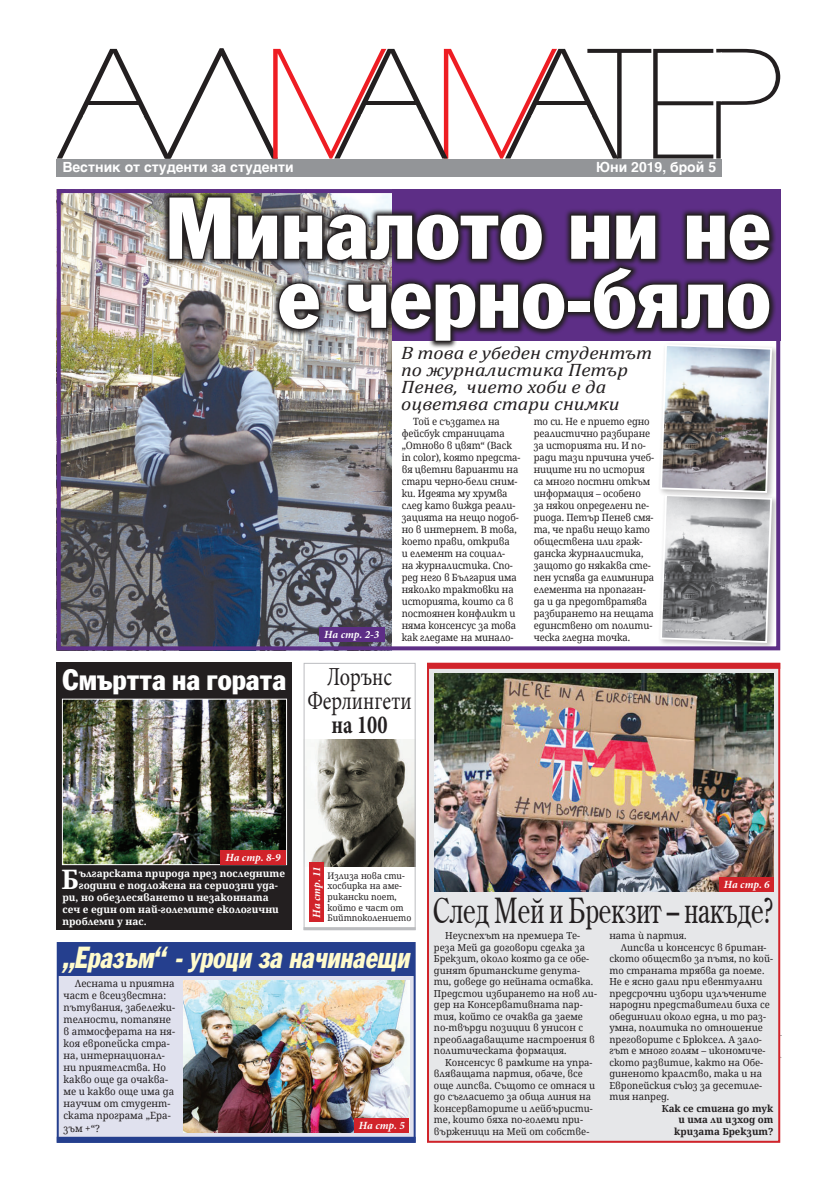
<style>
.page{position:relative;width:837px;height:1191px;background:#fff}
.page>*{position:absolute;margin:0;border:0;box-sizing:border-box;transform-origin:0 0}
.t1{font:86px/69px "Fagot Condensed C";color:#fff;text-align:right;scale:1.06 1}
.t2{font:34.5px "AG Centurion";color:#231f20;scale:.72 1}
.t3{font:italic 30px "Fagot Condensed C";color:#fffbcc;scale:.86 1}
.t4{font:29px "Fagot Condensed C";color:#fff}
.t5{font:700 26.8px "Noto Serif";color:#fff}
.t6{font:26px/24px "Minion Pro";color:#231f20;text-align:center;scale:.78 1}
.t7{font:700 26px "Minion Pro";color:#231f20;scale:.78 1}
.t8{font:italic 18px/17px "Cambria";color:#231f20;scale:1.12 1}
.t9{font:700 14px "Helvetica";color:#fff}
.t10{font:italic 700 11px "Minion Pro";letter-spacing:-.01em;color:#fff}
.t11{font:10px/12px "Noto Serif";letter-spacing:-.01em;color:#231f20;scale:.95 1}
.t12{font:10px/12px "Noto Serif";letter-spacing:-.01em;color:#231f20}
.t13{font:700 10px "Noto Serif";color:#fff}
.t14{font:9.7px/11.5px "Noto Serif";color:#231f20}
.t15{font:700 9.7px/11.5px "Noto Serif";color:#231f20;text-align:right}
.t16{font:9px/10.6px "Noto Serif";color:#231f20;scale:.96 1}
</style>
<div class="page">
<img style="left:311px;top:739px;width:102px;height:128px">
<div style="left:57px;top:663px;width:235px;height:267px;background:#231f20"></div>
<div style="left:427px;top:663px;width:353px;height:479px;background:#e6e7e9"></div>
<div style="left:57px;top:942px;width:358px;height:200px;background:#e0e1ee;border:2px solid #253f8e"></div>
<div style="left:57px;top:160px;width:664px;height:17px;background:#939598"></div>
<img style="left:62px;top:194px;width:329px;height:451px">
<img style="left:434px;top:673px;width:339px;height:218px">
<img style="left:184px;top:980px;width:225px;height:152px">
<img style="left:64px;top:701px;width:221px;height:162px">
<div style="left:62px;top:699px;width:225px;height:166px;border:1px solid #fff"></div>
<div style="left:354px;top:1118px;width:55px;height:14px;background:#d1232a"></div>
<div style="left:719px;top:877px;width:54px;height:14px;background:#d1232a"></div>
<div style="left:58px;top:943px;width:356px;height:32px;background:#253f8e"></div>
<div style="left:220px;top:850px;width:65px;height:14px;background:#d1232a"></div>
<div style="left:427px;top:663px;width:353px;height:479px;border:2px solid #d1232a"></div>
<div style="left:303px;top:663px;width:112px;height:267px;border:1px solid #bcbdc0"></div>
<div style="left:309px;top:862px;width:14px;height:59px;background:#d1232a"></div>
<div style="left:57px;top:189px;width:723px;height:461px;border:4px solid #5d2e86"></div>
<div style="left:427px;top:663px;width:353px;height:6px;background:#d1232a"></div>
<hr style="left:303px;top:927px;width:112px;height:3px;background:#bcbdc0">
<div style="left:57px;top:1136px;width:358px;height:6px;background:#253f8e"></div>
<svg style="left:57px;top:48px;width:723px;height:111px"></svg>
<div style="left:657px;top:492px;width:122px;height:158px;background:#231f20;opacity:.3"></div>
<div style="left:657px;top:342px;width:122px;height:158px;background:#231f20;opacity:.3"></div>
<img style="left:167px;top:195px;width:605px;height:449px">
<h3 class="t9" style="left:62px;top:156px;width:233px">Вестник от студенти за студенти</h3>
<h3 class="t9" style="left:596px;top:156px;width:121px">Юни 2019, брой 5</h3>
<h1 class="t1" style="left:165px;top:192px;width:572px">Миналото ни не е черно-бяло</h1>
<h3 class="t4" style="left:62px;top:663px;width:225px">Смъртта на гората</h3>
<p class="t10" style="left:324px;top:626px;width:57px">На стр. 2-3</p>
<h3 class="t8" style="left:401px;top:343px;width:226px">В това е убеден студентът по журналистика Петър<br>Пенев, чието хоби е да оцветява стари снимки</h3>
<p class="t11" style="left:401px;top:415px;width:126px;text-indent:11px">Той е създател на фейсбук страницата „Отново в цвят“ (Back in color), която предста&shy;вя цветни варианти на стари черно-бели сним&shy;ки. Идеята му хрумва след като вижда реали&shy;зацията на нещо подоб&shy;но в интернет. В това, което прави, открива<br>и елемент на социал-<br>на журналистика. Спо&shy;ред него в България има няколко трактовки на историята, които са в постоянен конфликт и няма консенсус за това как гледаме на минало-</p>
<p class="t11" style="left:533px;top:415px;width:128px">то си. Не е прието едно реалистично разбиране за историята ни. И по&shy;ради тази причина учеб&shy;ниците ни по история са много постни откъм информация – особено<br>за някои определени пе&shy;риода. Петър Пенев смя&shy;та, че прави нещо като обществена или граж&shy;данска журналистика, защото до някаква сте&shy;пен успява да елиминира елемента на пропаган&shy;да и да предотвратява разбирането на нещата единствено от полити&shy;ческа гледна точка.</p>
<h3 class="t6" style="left:307px;top:665px;width:135px">Лорънс<br>Ферлингети</h3>
<h3 class="t7" style="left:331px;top:707px;width:73px">на 100</h3>
<p class="t10" style="left:225px;top:849px;width:57px">На стр. 8-9</p>
<h3 class="t5" style="left:61px;top:860px;width:19px">Б</h3>
<p class="t13" style="left:79px;top:866px;width:208px">ългарската природа през последните</p>
<p class="t13" style="left:79px;top:878px;width:201px">години е подложена на сериозни уда-</p>
<p class="t13" style="left:62px;top:890px;width:208px">ри, но обезлесяването и незаконната</p>
<p class="t13" style="left:62px;top:902px;width:218px">сеч е един от най-големите екологични</p>
<p class="t13" style="left:62px;top:914px;width:86px">проблеми у нас.</p>
<p class="t10" style="left:308px;top:917px;width:53px;rotate:-90deg">На стр. 11</p>
<p class="t16" style="left:327px;top:869px;width:89px">Излиза нова сти&shy;хосбирка на аме&shy;рикански поет, който е част от<br>Бийтпоколението</p>
<p class="t10" style="left:723px;top:876px;width:47px">На стр. 6</p>
<h2 class="t2" style="left:433px;top:888px;width:474px">След Мей и Брекзит – накъде?</h2>
<h3 class="t3" style="left:62px;top:940px;width:407px">„Еразъм“ - уроци за начинаещи</h3>
<p class="t12" style="left:63px;top:977px;width:113px;text-indent:11px">Лесната и приятна част е всеизвестна: пътувания, забележи&shy;телности, потапяне в атмосферата на ня&shy;коя европейска стра&shy;на, интернационал&shy;ни приятелства. Но какво още да очаква&shy;ме и какво още има да научим от студент&shy;ската програма „Ера&shy;зъм +“?</p>
<p class="t10" style="left:359px;top:1117px;width:47px">На стр. 5</p>
<p class="t14" style="left:434px;top:929px;width:164px;text-indent:11px">Неуспехът на премиера Те&shy;реза Мей да договори сделка за<br>Брекзит, около която да се обе&shy;динят британските депута&shy;ти, доведе до нейната оставка.<br>Предстои избирането на нов ли&shy;дер на Консервативната пар&shy;тия, който се очаква да заеме по-твърди позиции в унисон с преобладаващите настроения в политическата формация.</p>
<p class="t14" style="left:434px;top:1056px;width:163px;text-indent:11px">Консенсус в рамките на упра&shy;вляващата партия, обаче, все още липсва. Същото се отнася и до съгласието за обща линия на консерваторите и лейбъристи&shy;те, които бяха по-големи при&shy;върженици на Мей от собстве-</p>
<p class="t14" style="left:609px;top:929px;width:79px">ната ù партия.</p>
<p class="t14" style="left:620px;top:941px;width:147px">Липсва и консенсус в британ-</p>
<p class="t14" style="left:609px;top:952px;width:165px">ското общество за пътя, по кой-</p>
<p class="t14" style="left:609px;top:964px;width:156px">то страната трябва да поеме.</p>
<p class="t14" style="left:609px;top:975px;width:154px">Не е ясно дали при евентуални</p>
<p class="t14" style="left:609px;top:987px;width:158px">предсрочни избори излъчените</p>
<p class="t14" style="left:609px;top:998px;width:162px">народни представители биха се</p>
<p class="t14" style="left:609px;top:1010px;width:158px">обединили около една, и то раз-</p>
<p class="t14" style="left:609px;top:1021px;width:155px">умна, политика по отношение</p>
<p class="t14" style="left:609px;top:1033px;width:154px">преговорите с Брюксел. А зало-</p>
<p class="t14" style="left:609px;top:1044px;width:157px">гът е много голям – икономиче-</p>
<p class="t14" style="left:609px;top:1056px;width:155px">ското развитие, както на Обе-</p>
<p class="t14" style="left:609px;top:1067px;width:154px">диненото кралство, така и на</p>
<p class="t14" style="left:609px;top:1079px;width:154px">Европейския съюз за десетиле-</p>
<p class="t14" style="left:609px;top:1090px;width:61px">тия напред.</p>
<p class="t15" style="left:661px;top:1102px;width:113px">Как се стигна до тук и има ли изход от кризата Брекзит?</p>
</div>
